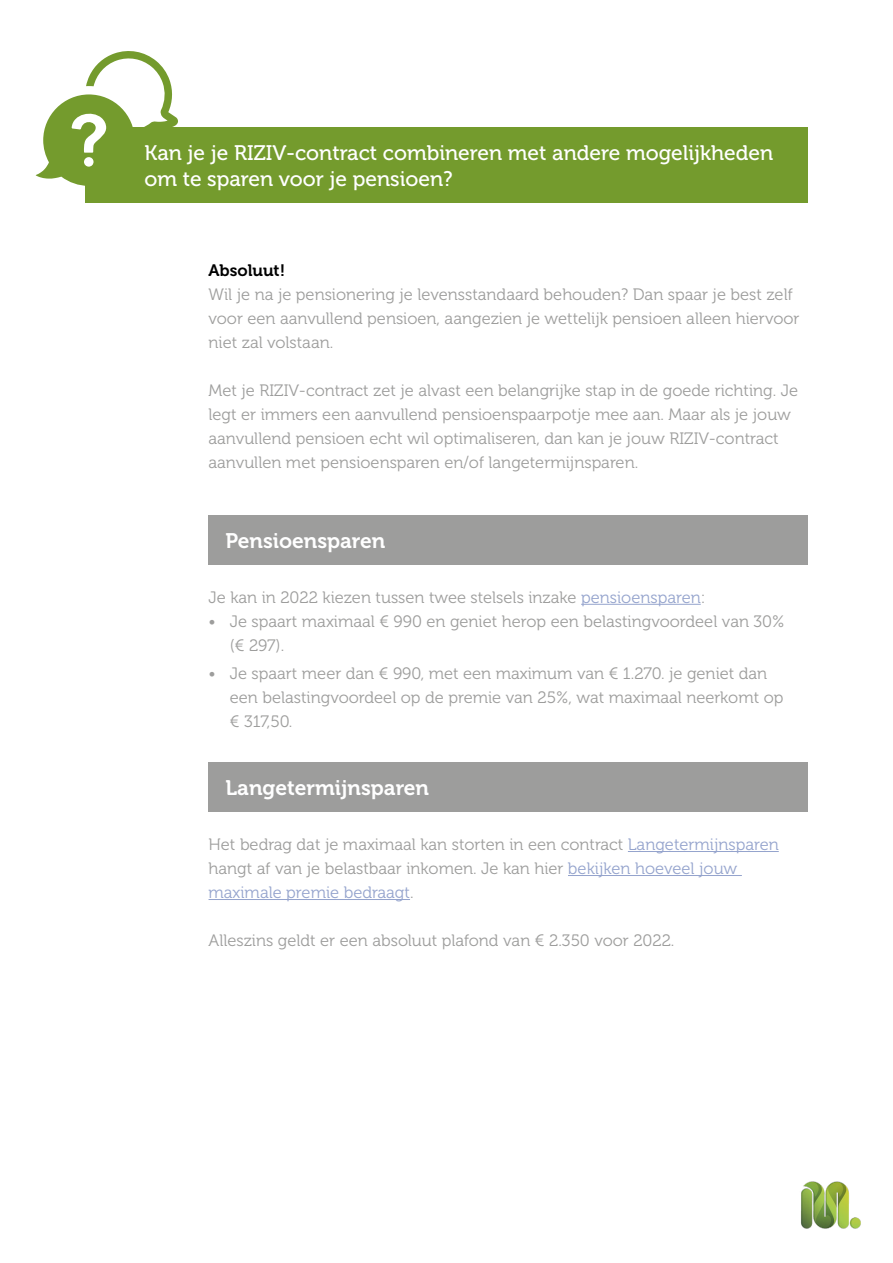
<style>
.page{position:relative;width:893px;height:1263px;background:#fff}
.page>*{position:absolute;margin:0;border:0;box-sizing:border-box;transform-origin:0 0}
.t1{font:21px/25.5px "Museo 500";color:#fff}
.t2{font:21px "Museo 700";color:#fff}
.t3{font:16.5px/24px "Museo 300";color:#9d9d9c}
.t4{font:16.5px "Museo 700";color:#000}
.s1{color:#95a4cd}
</style>
<div class="page">
<img style="left:801px;top:1181px;width:60px;height:48px">
<div style="left:85px;top:128px;width:723px;height:75px;background:#749b2d"></div>
<svg style="left:36px;top:51px;width:142px;height:135px"></svg>
<hr style="left:581px;top:604px;width:120px;height:1px;background:#95a4cd">
<div style="left:209px;top:515px;width:599px;height:50px;background:#9d9d9c"></div>
<hr style="left:628px;top:851px;width:151px;height:1px;background:#95a4cd">
<hr style="left:568px;top:875px;width:174px;height:1px;background:#95a4cd">
<hr style="left:209px;top:899px;width:201px;height:1px;background:#95a4cd">
<div style="left:209px;top:762px;width:599px;height:50px;background:#9d9d9c"></div>
<p class="t1" style="left:145px;top:141px;width:630px">Kan je je RIZIV-contract combineren met andere mogelijkheden om te sparen voor je pensioen?</p>
<p class="t4" style="left:209px;top:261px;width:78px">Absoluut!</p>
<p class="t3" style="left:209px;top:283px;width:593px">Wil je na je pensionering je levensstandaard behouden? Dan spaar je best zelf voor een aanvullend pensioen, aangezien je wettelijk pensioen alleen hiervoor niet zal volstaan.</p>
<p class="t3" style="left:209px;top:379px;width:591px">Met je RIZIV-contract zet je alvast een belangrijke stap in de goede richting. Je legt er immers een aanvullend pensioenspaarpotje mee aan. Maar als je jouw aanvullend pensioen echt wil optimaliseren, dan kan je jouw RIZIV-contract aanvullen met pensioensparen en/of langetermijnsparen.</p>
<p class="t2" style="left:226px;top:529px;width:161px">Pensioensparen</p>
<p class="t3" style="left:209px;top:585px;width:498px">Je kan in 2022 kiezen tussen twee stelsels inzake <span class="s1">pensioensparen</span>:</p>
<p class="t3" style="left:230px;top:609px;width:556px;text-indent:-21px">• Je spaart maximaal € 990 en geniet herop een belastingvoordeel van 30% (€ 297).</p>
<p class="t3" style="left:230px;top:661px;width:555px;text-indent:-21px">• Je spaart meer dan € 990, met een maximum van € 1.270. je geniet dan een belastingvoordeel op de premie van 25%, wat maximaal neerkomt op € 317,50.</p>
<p class="t2" style="left:226px;top:776px;width:205px">Langetermijnsparen</p>
<p class="t3" style="left:209px;top:832px;width:572px">Het bedrag dat je maximaal kan storten in een contract <span class="s1">Langetermijnsparen </span>hangt af van je belastbaar inkomen. Je kan hier <span class="s1">bekijken hoeveel jouw maximale premie bedraagt</span>.</p>
<p class="t3" style="left:209px;top:928px;width:467px">Alleszins geldt er een absoluut plafond van € 2.350 voor 2022.</p>
</div>
